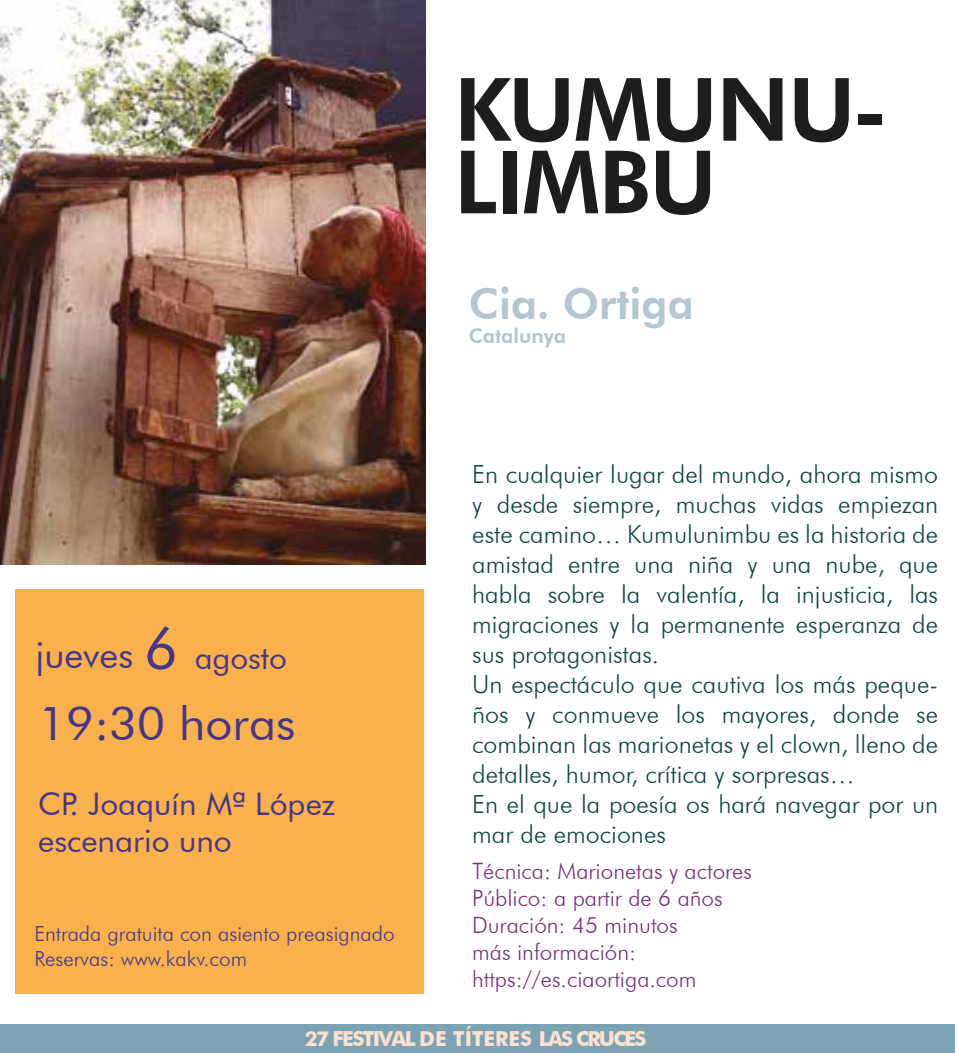
<style>
.page{position:relative;width:957px;height:1053px;background:#fff}
.page>*{position:absolute;margin:0;border:0;box-sizing:border-box;transform-origin:0 0}
.t1{font:800 87.5px/72.5px "Futura BT";letter-spacing:-.015em;color:#1d1d1b}
.t2{font:46.75px "Futura BT";color:#45368c}
.t3{font:800 42.5px "Futura BT";color:#b5c6d1}
.t4{font:36.25px "Futura BT";letter-spacing:-.01em;color:#45368c}
.t5{font:31px/37.2px "Futura BT";color:#45368c}
.t6{font:300 25px/30px "Futura BT";color:#104844}
.t7{font:300 22.5px/27px "Futura BT";color:#793379}
.t8{font:300 20.75px/25px "Futura BT";color:#45368c}
.t9{font:700 20.75px "Futura BT";letter-spacing:-.075em;color:#fde0cf}
.t10{font:800 20px "Futura BT";color:#b5c6d1}
.s1{font-size:57px}
.s2{font-size:31px}
</style>
<div class="page">
<div style="left:15px;top:589px;width:408px;height:404px;background:#f9b14d"></div>
<img style="left:0;top:0;width:425px;height:564px">
<div style="left:0;top:1024px;width:954px;height:28px;background:#7ba3b4"></div>
<h1 class="t1" style="left:454px;top:73px;width:435px">KUMUNU-<br>LIMBU</h1>
<h3 class="t3" style="left:469px;top:278px;width:226px">Cia. Ortiga</h3>
<p class="t10" style="left:469px;top:324px;width:99px">Catalunya</p>
<p class="t6" style="left:472px;top:459px;width:467px">En cualquier lugar del mundo, ahora mismo y desde siempre, muchas vidas empiezan este camino… Kumulunimbu es la historia de amistad entre una niña y una nube, que habla sobre la valentía, la injusticia, las migraciones y la permanente esperanza de sus protagonistas.<br>Un espectáculo que cautiva los más peque&shy;ños y conmueve los mayores, donde se combinan las marionetas y el clown, lleno de detalles, humor, crítica y sorpresas…<br>En el que la poesía os hará navegar por un mar de emociones</p>
<p class="t7" style="left:472px;top:857px;width:281px">Técnica: Marionetas y actores<br>Público: a partir de 6 años<br>Duración: 45 minutos<br>más información: https://es.ciaortiga.com</p>
<p class="t9" style="left:305px;top:1026px;width:343px">27 FESTIVAL DE TÍTERES LAS CRUCES</p>
<h3 class="t4" style="left:36px;top:633px;width:253px">jueves <span class="s1">6</span> <span class="s2">agosto</span></h3>
<h2 class="t2" style="left:38px;top:694px;width:259px">19:30 horas</h2>
<p class="t5" style="left:38px;top:784px;width:299px">CP. Joaquín Mª López escenario uno</p>
<p class="t8" style="left:34px;top:920px;width:362px">Entrada gratuita con asiento preasignado<br>Reservas: www.kakv.com</p>
</div>
